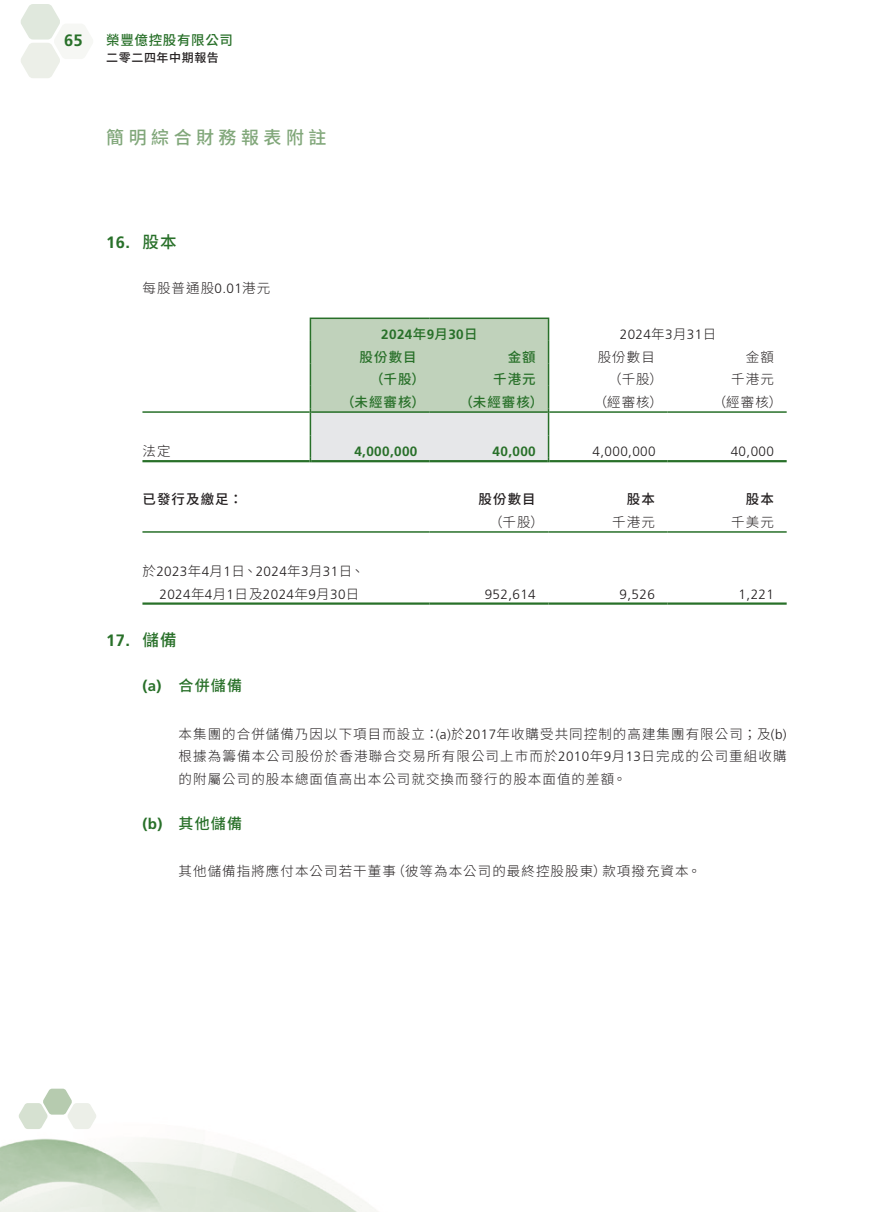
<style>
.page{position:relative;width:893px;height:1212px;background:#fff}
.page>*{position:absolute;margin:0;border:0;box-sizing:border-box;transform-origin:0 0}
.t1{font:500 18px "Source Han Sans TC";letter-spacing:.25em;color:#81a77a}
.Heading_1{font:700 16.5px "Frutiger LT Std";color:#287029}
.Heading_1-2{font:500 16.5px "Source Han Sans TC";color:#287029}
.Heading_2{font:500 15px "Source Han Sans TC";letter-spacing:.08em;color:#287029}
.Heading_2-2{font:700 15px "Frutiger LT Std";color:#287029}
.Body_Text{font:300 13.5px/22.5px "Source Han Sans TC";letter-spacing:.08em;color:#231f20}
.Body_Text-2{font:300 13.5px "Frutiger LT Std";letter-spacing:.03em;color:#231f20}
.Body_Text-3{font:700 13.5px "Frutiger LT Std";letter-spacing:.03em;color:#287029}
.Body_Text-4{font:500 13.5px "Source Han Sans TC";letter-spacing:.08em;color:#287029}
.Body_Text-5{font:500 13.5px "Source Han Sans TC";letter-spacing:.08em;color:#231f20}
.Body_Text-6{font:500 13.5px "Source Han Sans TC";letter-spacing:.05em;color:#287029}
.t2{font:500 12px "Source Han Sans TC";letter-spacing:.05em;color:#231f20}
.s1{font-family:"Frutiger LT Std"}
.s2{font-family:"Source Han Sans TC";font-weight:500}
.s3{font-family:"Source Han Sans TC"}
</style>
<div class="page">
<img style="left:0;top:317px;width:787px;height:895px">
<svg style="left:19px;top:1089px;width:77px;height:40px"></svg>
<svg style="left:21px;top:4px;width:72px;height:74px"></svg>
<hr style="left:310px;top:317px;width:119px;height:2px;background:#287029">
<hr style="left:429px;top:317px;width:120px;height:2px;background:#287029">
<svg style="left:310px;top:318px;width:239px;height:144px;background:#cad7c7"></svg>
<hr style="left:142px;top:411px;width:168px;height:2px;background:#287029">
<hr style="left:311px;top:411px;width:118px;height:2px;background:#287029">
<hr style="left:429px;top:411px;width:119px;height:2px;background:#287029">
<hr style="left:549px;top:411px;width:119px;height:2px;background:#287029">
<hr style="left:668px;top:411px;width:119px;height:2px;background:#287029">
<hr style="left:142px;top:460px;width:168px;height:2px;background:#287029">
<hr style="left:311px;top:460px;width:118px;height:2px;background:#287029">
<hr style="left:429px;top:460px;width:119px;height:2px;background:#287029">
<hr style="left:549px;top:460px;width:119px;height:2px;background:#287029">
<hr style="left:668px;top:460px;width:119px;height:2px;background:#287029">
<hr style="left:142px;top:531px;width:287px;height:2px;background:#287029">
<hr style="left:429px;top:531px;width:120px;height:2px;background:#287029">
<hr style="left:549px;top:531px;width:119px;height:2px;background:#287029">
<hr style="left:668px;top:531px;width:119px;height:2px;background:#287029">
<hr style="left:142px;top:602px;width:287px;height:3px;background:#287029">
<hr style="left:429px;top:602px;width:120px;height:3px;background:#287029">
<hr style="left:549px;top:602px;width:119px;height:3px;background:#287029">
<hr style="left:668px;top:602px;width:119px;height:3px;background:#287029">
<p class="Heading_1" style="left:64px;top:31px;width:20px">65</p>
<p class="Body_Text-6" style="left:106px;top:33px;width:128px">榮豐億控股有限公司</p>
<p class="t2" style="left:106px;top:51px;width:114px">二零二四年中期報告</p>
<h1 class="t1" style="left:106px;top:127px;width:222px">簡明綜合財務報表附註</h1>
<p class="Heading_1" style="left:106px;top:233px;width:25px">16.</p>
<p class="Heading_1-2" style="left:142px;top:233px;width:36px">股本</p>
<p class="Body_Text" style="left:142px;top:277px;width:129px">每股普通股<span class="s1">0.01</span>港元</p>
<p class="Body_Text" style="left:142px;top:440px;width:30px">法定</p>
<p class="Body_Text-5" style="left:142px;top:491px;width:102px">已發行及繳足：</p>
<p class="Body_Text-3" style="left:381px;top:327px;width:98px">2024<span class="s2">年 月</span>9 30<span class="s2">日</span></p>
<p class="Body_Text-2" style="left:620px;top:327px;width:98px">2024<span class="s3">年 月</span>3 31<span class="s3">日</span></p>
<p class="Body_Text-4" style="left:360px;top:349px;width:59px">股份數目</p>
<p class="Body_Text-4" style="left:508px;top:349px;width:30px">金額</p>
<p class="Body_Text" style="left:598px;top:346px;width:59px">股份數目</p>
<p class="Body_Text" style="left:746px;top:346px;width:30px">金額</p>
<p class="Body_Text-4" style="left:370px;top:372px;width:56px">（千股）</p>
<p class="Body_Text-4" style="left:493px;top:372px;width:44px">千港元</p>
<p class="Body_Text" style="left:608px;top:368px;width:56px">（千股）</p>
<p class="Body_Text" style="left:731px;top:368px;width:44px">千港元</p>
<p class="Body_Text-4" style="left:341px;top:394px;width:85px">（未經審核）</p>
<p class="Body_Text-4" style="left:459px;top:394px;width:85px">（未經審核）</p>
<p class="Body_Text" style="left:594px;top:391px;width:71px">（經審核）</p>
<p class="Body_Text" style="left:713px;top:391px;width:71px">（經審核(</p>
<p class="Body_Text-3" style="left:354px;top:444px;width:65px">4,000,000</p>
<p class="Body_Text-3" style="left:493px;top:444px;width:45px">40,000</p>
<p class="Body_Text-2" style="left:593px;top:444px;width:65px">4,000,000</p>
<p class="Body_Text-2" style="left:731px;top:444px;width:45px">40,000</p>
<p class="Body_Text-5" style="left:479px;top:491px;width:59px">股份數目</p>
<p class="Body_Text-5" style="left:627px;top:491px;width:30px">股本</p>
<p class="Body_Text-5" style="left:746px;top:491px;width:30px">股本</p>
<p class="Body_Text" style="left:489px;top:511px;width:56px">（千股）</p>
<p class="Body_Text" style="left:612px;top:511px;width:44px">千港元</p>
<p class="Body_Text" style="left:731px;top:511px;width:44px">千美元</p>
<p class="Heading_1" style="left:106px;top:631px;width:25px">17.</p>
<p class="Body_Text-2" style="left:142px;top:564px;width:223px"><span class="s3">於</span>2023<span class="s3">年 月</span>4 <span class="s3">日</span>1 <span class="s3">、</span>2024<span class="s3">年 月</span>3 31<span class="s3">日、</span></p>
<p class="Body_Text-2" style="left:159px;top:586px;width:201px">2024<span class="s3">年 月</span>4 1<span class="s3">日及</span>2024<span class="s3">年 月</span>9 30<span class="s3">日</span></p>
<p class="Heading_1-2" style="left:142px;top:631px;width:36px">儲備</p>
<p class="Heading_2-2" style="left:142px;top:677px;width:21px">a( )</p>
<p class="Heading_2" style="left:179px;top:677px;width:65px">合併儲備</p>
<p class="Body_Text-2" style="left:485px;top:586px;width:53px">952,614</p>
<p class="Body_Text-2" style="left:620px;top:586px;width:37px">9,526</p>
<p class="Body_Text-2" style="left:739px;top:586px;width:37px">1,221</p>
<p class="Heading_2-2" style="left:142px;top:814px;width:21px">b( )</p>
<p class="Body_Text" style="left:179px;top:723px;width:610px">本集團的合併儲備乃因以下項目而設立：<br>根據為籌備本公司股份於香港聯合交易所有限公司上市而於<span class="s1">2010</span>年 月<span class="s1">9 13</span>日完成的公司重組收購的附屬公司的股本總面值高出本公司就交換而發行的股本面值的差額。</p>
<p class="Heading_2" style="left:179px;top:815px;width:65px">其他儲備</p>
<p class="Body_Text" style="left:436px;top:723px;width:352px">於<span class="s1">)a( 2017</span>年收購受共同控制的高建集團有限公司；及 <span class="s1">(b(</span></p>
<p class="Body_Text" style="left:179px;top:860px;width:219px">其他儲備指將應付本公司若干董事</p>
<p class="Body_Text" style="left:392px;top:860px;width:216px">（彼等為本公司的最終控股股東）</p>
<p class="Body_Text" style="left:602px;top:860px;width:100px">款項撥充資本。</p>
</div>
